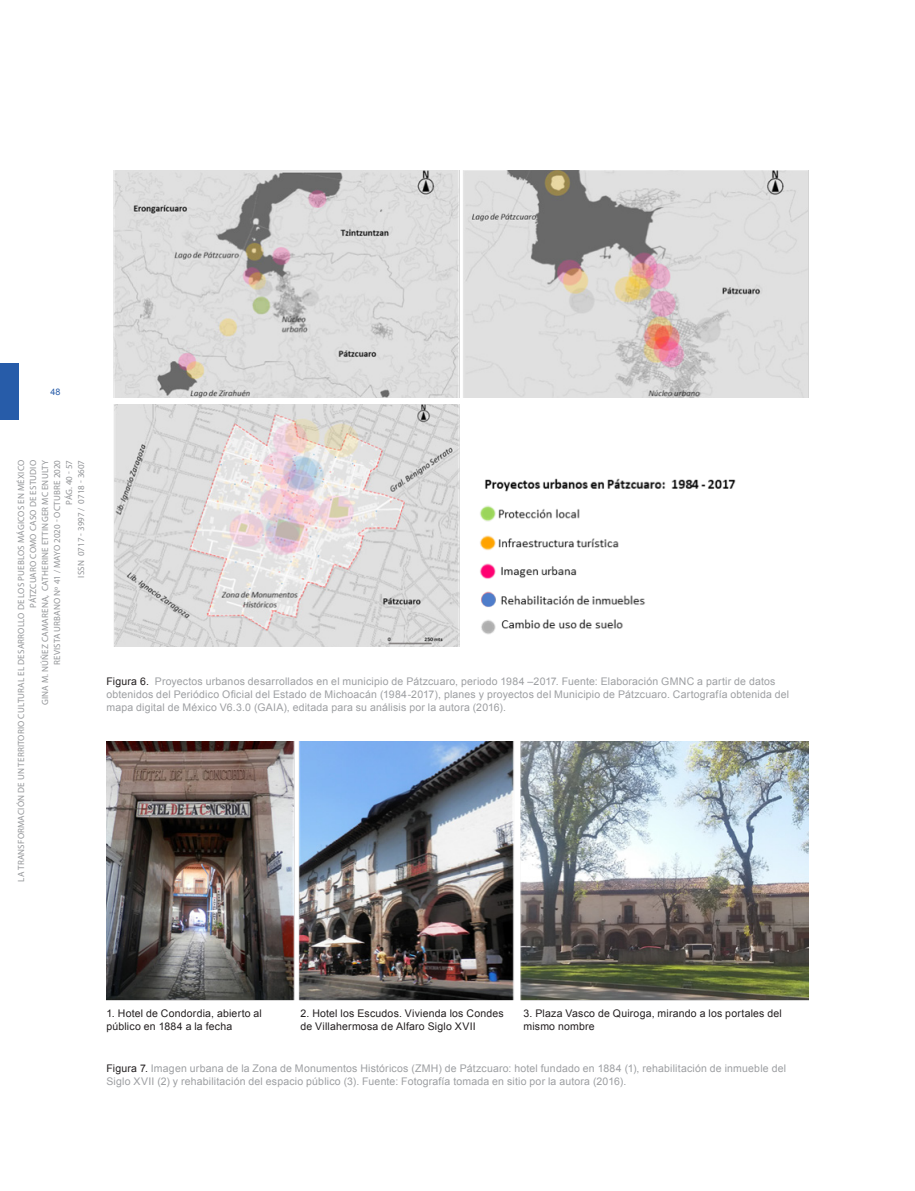
<style>
.page{position:relative;width:915px;height:1191px;background:#fff}
.page>*{position:absolute;margin:0;border:0;box-sizing:border-box;transform-origin:0 0}
._13_Pie_Foto{font:10.5px/12.6px "Arial";letter-spacing:.02em;color:#9d9fa2}
._13_Pie_Foto-2{font:10.5px/12.6px "Arial";letter-spacing:.02em;color:#231f20}
.t1{font:9px/12px "Myriad Pro";letter-spacing:.02em;color:#939598;text-align:right}
.t2{font:9px "Arial";color:#275ca9}
.s1{color:#231f20}
</style>
<div class="page">
<div style="left:0;top:363px;width:19px;height:56px;background:#275ca9"></div>
<img style="left:114px;top:405px;width:346px;height:242px">
<img style="left:106px;top:741px;width:702px;height:260px">
<img style="left:480px;top:478px;width:256px;height:157px">
<img style="left:113px;top:170px;width:695px;height:227px">
<p class="t2" style="left:51px;top:386px;width:12px">48</p>
<p class="t1" style="left:15px;top:881px;width:423px;rotate:-90deg">LA TRANSFORMACIÓN DE UN TERRITORIO CULTURAL EL DESARROLLO DE LOS PUEBLOS MÁGICOS EN MÉXICO PÁTZCUARO COMO CASO DE ESTUDIO<br>GINA M. NÚÑEZ CAMARENA, CATHERINE ETTINGER MC ENULTY<br>REVISTA URBANO Nº 41 / MAYO 2020 - OCTUBRE 2020<br>PÁG. 40 - 57<br>ISSN 0717 - 3997 / 0718 - 3607</p>
<p class="_13_Pie_Foto" style="left:106px;top:675px;width:684px"><span class="s1">Figura 6.</span> Proyectos urbanos desarrollados en el municipio de Pátzcuaro, periodo 1984 –2017. Fuente: Elaboración GMNC a partir de datos obtenidos del Periódico Oficial del Estado de Michoacán (1984-2017), planes y proyectos del Municipio de Pátzcuaro. Cartografía obtenida del mapa digital de México V6.3.0 (GAIA), editada para su análisis por la autora (2016).</p>
<p class="_13_Pie_Foto-2" style="left:106px;top:1007px;width:157px">1. Hotel de Condordia, abierto al público en 1884 a la fecha</p>
<p class="_13_Pie_Foto-2" style="left:300px;top:1007px;width:205px">2. Hotel los Escudos. Vivienda los Condes de Villahermosa de Alfaro Siglo XVII</p>
<p class="_13_Pie_Foto-2" style="left:523px;top:1007px;width:260px">3. Plaza Vasco de Quiroga, mirando a los portales del mismo nombre</p>
<p class="_13_Pie_Foto" style="left:106px;top:1062px;width:681px"><span class="s1">Figura 7.</span> Imagen urbana de la Zona de Monumentos Históricos (ZMH) de Pátzcuaro: hotel fundado en 1884 (1), rehabilitación de inmueble del<br>Siglo XVII (2) y rehabilitación del espacio público (3). Fuente: Fotografía tomada en sitio por la autora (2016).</p>
</div>
